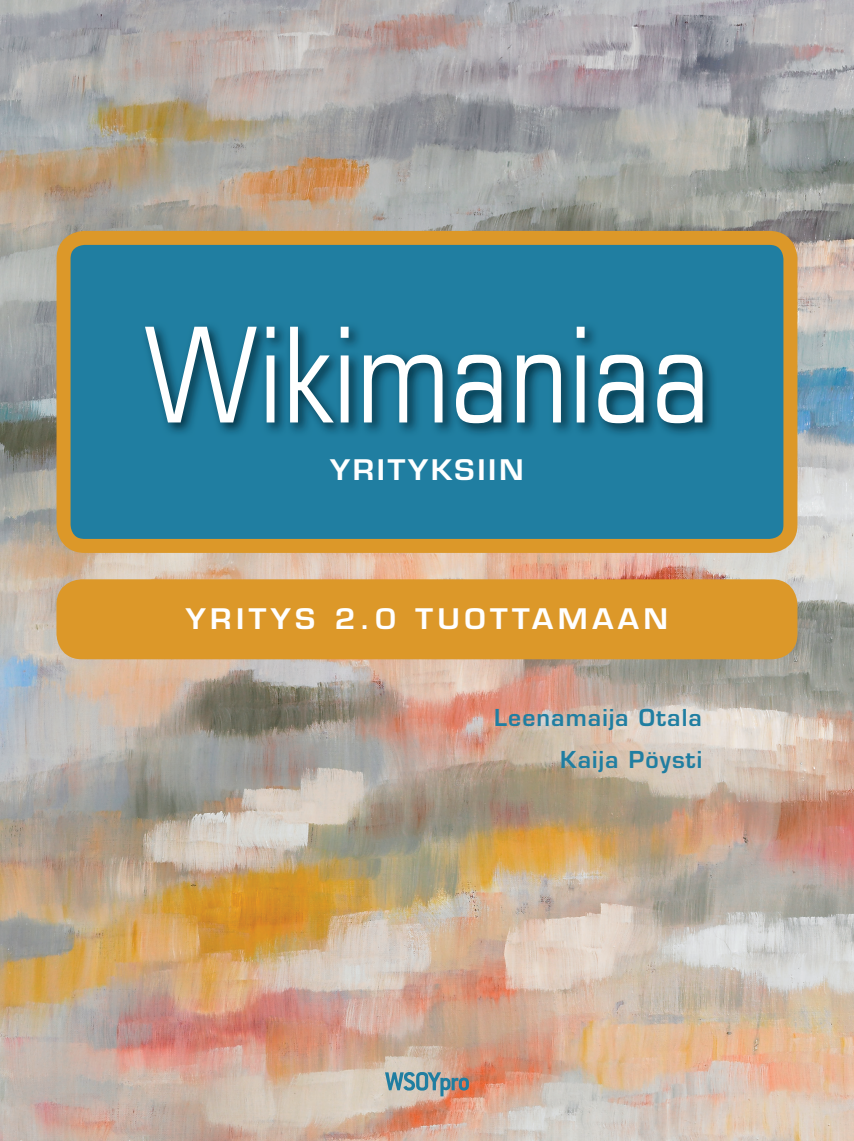
<style>
.page{position:relative;width:854px;height:1141px;background:#fff}
.page>*{position:absolute;margin:0;border:0;box-sizing:border-box;transform-origin:0 0}
.t1{font:127.75px "Eurostile";letter-spacing:.02em;color:#fff;scale:.78 1}
.t2{font:600 27.65px "Eurostile";letter-spacing:.15em;color:#fff;scale:1.08 1}
.t3{font:600 27.65px "Eurostile";letter-spacing:.09em;color:#fff;scale:1.08 1}
.t4{font:600 22.75px/42px "Eurostile";letter-spacing:.05em;color:#207ea1;text-align:right}
</style>
<div class="page">
<img style="left:0;top:0;width:853px;height:1141px">
<svg style="left:385px;top:1072px;width:84px;height:24px;background:#919fa1"></svg>
<div style="left:61px;top:584px;width:731px;height:71px;background:#dc9829;border-radius:21px"></div>
<div style="left:56px;top:579px;width:741px;height:80px;border:9px solid #dc9829;border-radius:21px"></div>
<svg style="left:63px;top:238px;width:727px;height:308px;background:#1e789a"></svg>
<div style="left:56px;top:231px;width:741px;height:322px;border:14px solid #dc9829;border-radius:21px"></div>
<h1 class="t1" style="left:145px;top:299px;width:724px">Wikimaniaa</h1>
<p class="t3" style="left:330px;top:452px;width:181px">YRITYKSIIN</p>
<p class="t2" style="left:186px;top:602px;width:448px">YRITYS 2.0 TUOTTAMAAN</p>
<p class="t4" style="left:494px;top:697px;width:209px">Leenamaija Otala<br>Kaija Pöysti</p>
</div>
